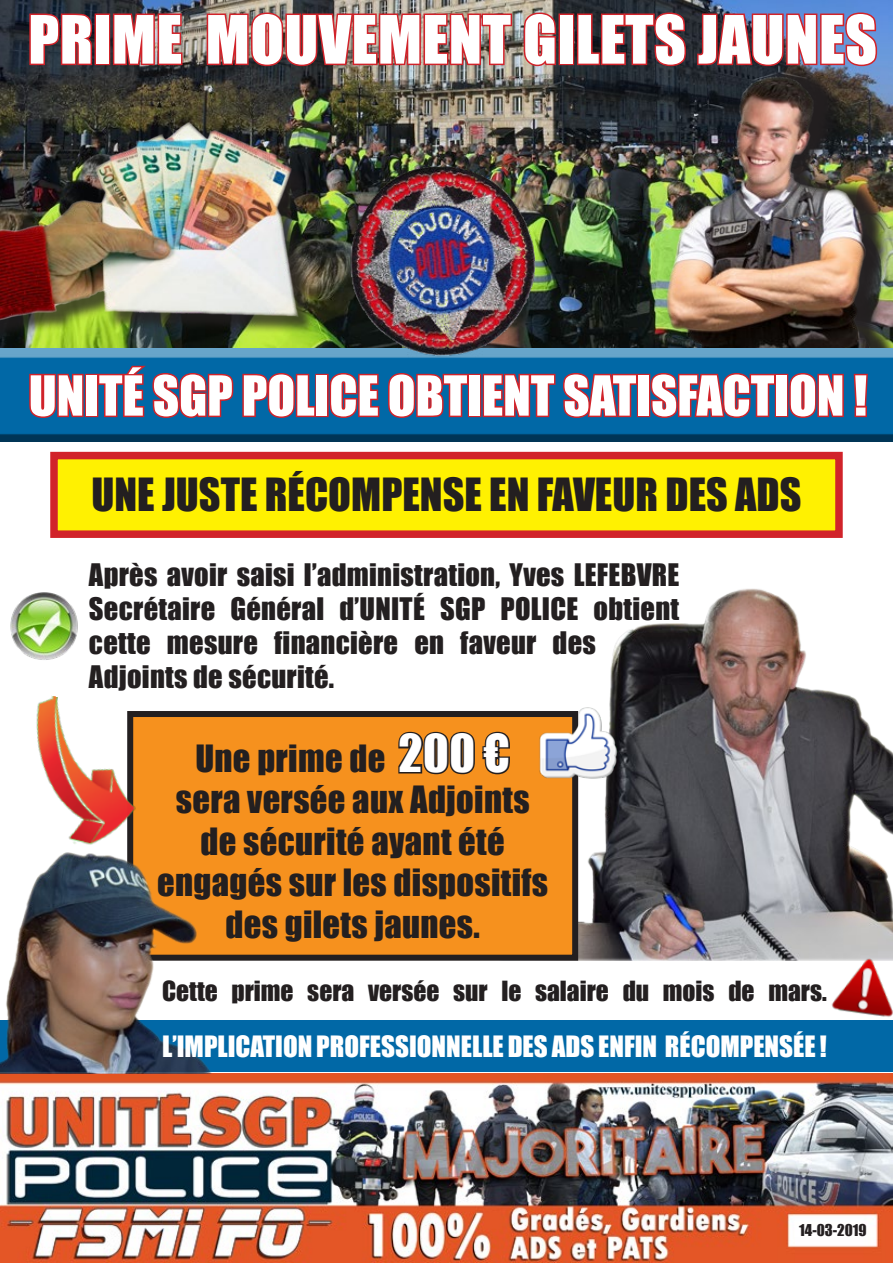
<style>
.page{position:relative;width:893px;height:1263px;background:#fff}
.page>*{position:absolute;margin:0;border:0;box-sizing:border-box;transform-origin:0 0}
.t1{font:61.5px "Impact";letter-spacing:.01em;color:#fff}
.t2{font:51px "Impact";color:#fff}
.t3{font:42px "Impact";color:#231f20}
.t4{font:34.5px/41.4px "Impact";letter-spacing:.01em;color:#231f20;text-align:center}
.t5{font:28.5px/34.2px "Impact";letter-spacing:.01em;color:#231f20;text-align:justify}
.t6{font:27px "Impact";color:#fff}
.t7{font:25.5px "Impact";color:#231f20}
.t8{font:15px "Impact";color:#231f20}
.s1{font-size:48px;color:#fff}
</style>
<div class="page">
<img style="left:578px;top:588px;width:315px;height:372px">
<div style="left:130px;top:714px;width:445px;height:244px;background:#f6911e"></div>
<svg style="left:398px;top:731px;width:112px;height:44px"></svg>
<div style="left:127px;top:711px;width:451px;height:250px;border:6px solid #231f20"></div>
<img style="left:0;top:0;width:893px;height:347px">
<div style="left:0;top:1020px;width:893px;height:51px;background:#0168a6"></div>
<img style="left:0;top:1074px;width:893px;height:188px">
<img style="left:600px;top:70px;width:293px;height:277px">
<img style="left:0;top:860px;width:339px;height:214px">
<div style="left:54px;top:456px;width:785px;height:78px;background:#fff101"></div>
<div style="left:50px;top:452px;width:793px;height:86px;border:8px solid #d1232a"></div>
<img style="left:827px;top:949px;width:66px;height:68px">
<img style="left:530px;top:706px;width:96px;height:74px">
<img style="left:10px;top:592px;width:68px;height:68px">
<img style="left:36px;top:696px;width:125px;height:164px">
<div style="left:0;top:347px;width:893px;height:97px;background:#231f20;opacity:.75"></div>
<svg style="left:28px;top:12px;width:66px;height:55px;background:#5f2b33"></svg>
<div style="left:95px;top:14px;width:15px;height:51px;border:3px solid #d1232a"></div>
<img style="left:111px;top:0;width:73px;height:67px">
<img style="left:205px;top:0;width:309px;height:92px">
<svg style="left:522px;top:11px;width:36px;height:57px;background:#ae716d"></svg>
<div style="left:559px;top:14px;width:15px;height:51px;border:3px solid #d1232a"></div>
<svg style="left:575px;top:11px;width:113px;height:57px;background:#5a282f"></svg>
<svg style="left:696px;top:0;width:183px;height:68px;background:#70577b"></svg>
<img style="left:346px;top:159px;width:201px;height:205px">
<svg style="left:28px;top:372px;width:57px;height:48px;background:#554b73"></svg>
<div style="left:85px;top:374px;width:13px;height:43px;border:3px solid #d1232a"></div>
<svg style="left:96px;top:372px;width:221px;height:48px;background:#4b4f79"></svg>
<div style="left:315px;top:374px;width:14px;height:43px;border:3px solid #d1232a"></div>
<svg style="left:328px;top:371px;width:142px;height:49px;background:#4b4f79"></svg>
<div style="left:468px;top:374px;width:13px;height:43px;border:3px solid #d1232a"></div>
<svg style="left:481px;top:357px;width:158px;height:63px;background:#3b5583"></svg>
<div style="left:637px;top:374px;width:13px;height:43px;border:3px solid #d1232a"></div>
<svg style="left:648px;top:357px;width:129px;height:63px;background:#415380"></svg>
<div style="left:775px;top:374px;width:13px;height:43px;border:3px solid #d1232a"></div>
<svg style="left:787px;top:371px;width:58px;height:49px;background:#534c74"></svg>
<svg style="left:852px;top:372px;width:17px;height:47px"></svg>
<img style="left:0;top:86px;width:333px;height:286px">
<p class="t1" style="left:28px;top:-8px;width:850px">PRIME MOUVEMENT GILETS JAUNES</p>
<p class="t2" style="left:29px;top:356px;width:840px">UNITÉ SGP POLICE OBTIENT SATISFACTION !</p>
<p class="t3" style="left:91px;top:462px;width:712px">UNE JUSTE RÉCOMPENSE EN FAVEUR DES ADS</p>
<p class="t5" style="left:89px;top:557px;width:592px">Après avoir saisi l’administration, Yves LEFEBVRE Secrétaire Général d’UNITÉ SGP POLICE obtient cette mesure financière en faveur des</p>
<p class="t5" style="left:89px;top:659px;width:247px">Adjoints de sécurité.</p>
<p class="t4" style="left:195px;top:737px;width:316px">Une prime de <span class="s1">200 €</span></p>
<p class="t4" style="left:176px;top:778px;width:355px">sera versée aux Adjoints</p>
<p class="t4" style="left:201px;top:820px;width:306px">de sécurité ayant été</p>
<p class="t4" style="left:157px;top:861px;width:392px">engagés sur les dispositifs des gilets jaunes.</p>
<p class="t7" style="left:162px;top:972px;width:666px">Cette prime sera versée sur le salaire du mois de mars.</p>
<p class="t6" style="left:162px;top:1025px;width:666px">L’IMPLICATION PROFESSIONNELLE DES ADS ENFIN RÉCOMPENSÉE !</p>
<p class="t8" style="left:799px;top:1218px;width:69px">14-03-2019</p>
</div>
